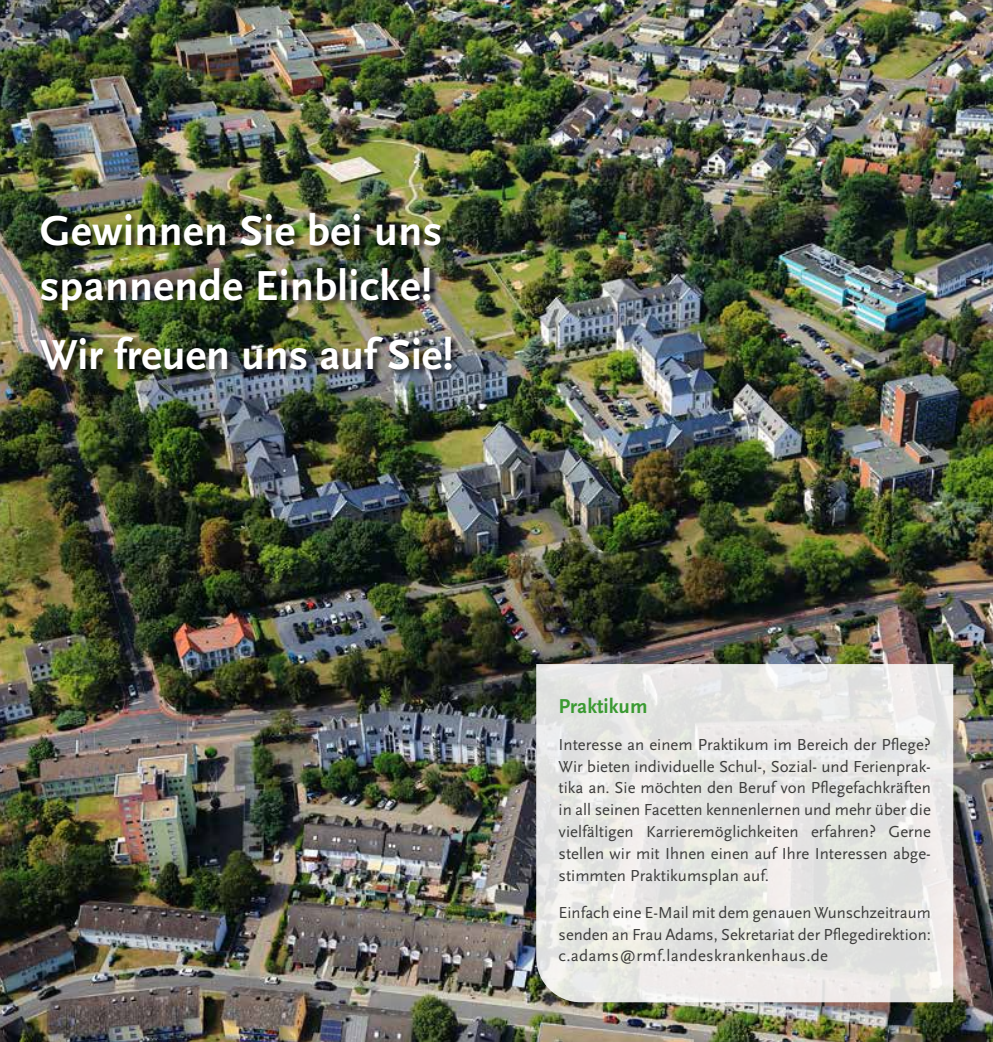
<style>
.page{position:relative;width:993px;height:1042px;background:#fff}
.page>*{position:absolute;margin:0;border:0;box-sizing:border-box;transform-origin:0 0}
.t1{font:700 43.75px/54.2px "Scala Sans OT";letter-spacing:.01em;color:#fff}
.t2{font:700 21px "Scala Sans OT";color:#3b9a32}
.t3{font:16.62px/21.9px "Scala Sans OT";color:#3c3c3b;text-align:justify}
</style>
<div class="page">
<img style="left:0;top:0;width:992px;height:1042px">
<svg style="left:536px;top:664px;width:416px;height:338px;background:#e7e7e4"></svg>
<div style="left:39px;top:212px;width:421px;height:166px;background:#000;opacity:.75"></div>
<h1 class="t1" style="left:40px;top:205px;width:404px">Gewinnen Sie bei uns spannende Einblicke!</h1>
<h1 class="t1" style="left:40px;top:328px;width:415px">Wir freuen uns auf Sie!</h1>
<p class="t2" style="left:558px;top:694px;width:90px">Praktikum</p>
<p class="t3" style="left:558px;top:733px;width:374px">Interesse an einem Praktikum im Bereich der Pflege?<br>Wir bieten individuelle Schul-, Sozial- und Ferienprak&shy;tika an. Sie möchten den Beruf von Pflegefachkräften in all seinen Facetten kennenlernen und mehr über die vielfältigen Karrieremöglichkeiten erfahren? Gerne stellen wir mit Ihnen einen auf Ihre Interessen abge&shy;stimmten Praktikumsplan auf.</p>
<p class="t3" style="left:558px;top:901px;width:374px">Einfach eine E-Mail mit dem genauen Wunschzeitraum senden an Frau Adams, Sekretariat der Pflegedirektion: c.adams@rmf.landeskrankenhaus.de</p>
</div>
